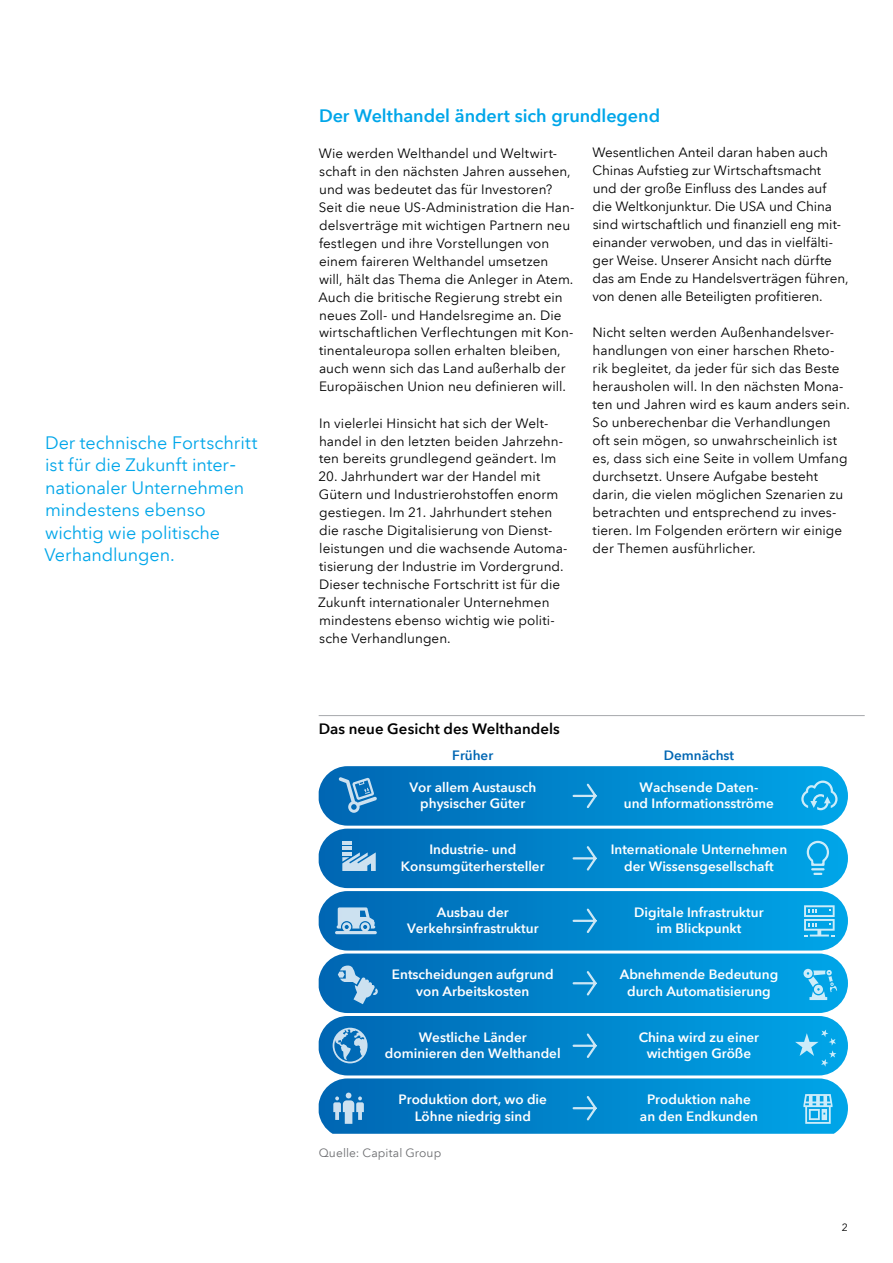
<style>
.page{position:relative;width:893px;height:1263px;background:#fff}
.page>*{position:absolute;margin:0;border:0;box-sizing:border-box;transform-origin:0 0}
.t1{font:18px/22.5px "Avenir Next LT Com";letter-spacing:-.005em;color:#00a6e9}
.t2{font:600 18px "Avenir Next LT Com";letter-spacing:-.005em;color:#00a6e9}
.t3{font:600 15px "Avenir Next LT Com";letter-spacing:.005em;color:#000}
.t4{font:13.5px/18px "Avenir Next LT Com";letter-spacing:.005em;color:#000}
.t5{font:600 13.5px/16.2px "Avenir Next LT Com";color:#fff;text-align:center}
.t6{font:600 13.5px "Avenir Next LT Com";color:#0066b3}
.t7{font:12px "Avenir Next LT Com";letter-spacing:.01em;color:#6d6e71}
.t8{font:10.5px "Avenir Next LT Com";color:#000}
</style>
<div class="page">
<hr style="left:319px;top:715px;width:546px;height:1px;background:#a7a9ac">
<svg style="left:319px;top:766px;width:529px;height:368px;background:#1690d1"></svg>
<h1 class="t1" style="left:45px;top:431px;width:214px">Der technische Fortschritt ist für die Zukunft inter&shy;nationaler Unternehmen mindestens ebenso wichtig wie politische<br>Verhandlungen.</h1>
<h1 class="t2" style="left:319px;top:104px;width:343px">Der Welthandel ändert sich grundlegend</h1>
<p class="t4" style="left:318px;top:144px;width:258px">Wie werden Welthandel und Weltwirt&shy;schaft in den nächsten Jahren aussehen, und was bedeutet das für Investoren?<br>Seit die neue US-Administration die Han&shy;delsverträge mit wichtigen Partnern neu festlegen und ihre Vorstellungen von einem faireren Welthandel umsetzen will, hält das Thema die Anleger in Atem.<br>Auch die britische Regierung strebt ein neues Zoll- und Handelsregime an. Die wirtschaftlichen Verflechtungen mit Kon&shy;tinentaleuropa sollen erhalten bleiben, auch wenn sich das Land außerhalb der Europäischen Union neu definieren will.</p>
<p class="t4" style="left:319px;top:414px;width:246px">In vielerlei Hinsicht hat sich der Welt&shy;handel in den letzten beiden Jahrzehn&shy;ten bereits grundlegend geändert. Im</p>
<p class="t4" style="left:318px;top:468px;width:251px">20. Jahrhundert war der Handel mit Gütern und Industrierohstoffen enorm gestiegen. Im 21. Jahrhundert stehen die rasche Digitalisierung von Dienst&shy;leistungen und die wachsende Automa&shy;tisierung der Industrie im Vordergrund.<br>Dieser technische Fortschritt ist für die Zukunft internationaler Unternehmen mindestens ebenso wichtig wie politi&shy;sche Verhandlungen.</p>
<p class="t4" style="left:592px;top:144px;width:258px">Wesentlichen Anteil daran haben auch Chinas Aufstieg zur Wirtschaftsmacht und der große Einfluss des Landes auf die Weltkonjunktur. Die USA und China sind wirtschaftlich und finanziell eng mit&shy;einander verwoben, und das in vielfälti&shy;ger Weise. Unserer Ansicht nach dürfte das am Ende zu Handelsverträgen führen, von denen alle Beteiligten profitieren.</p>
<p class="t4" style="left:592px;top:324px;width:259px">Nicht selten werden Außenhandelsver&shy;handlungen von einer harschen Rheto&shy;rik begleitet, da jeder für sich das Beste herausholen will. In den nächsten Mona&shy;ten und Jahren wird es kaum anders sein.<br>So unberechenbar die Verhandlungen oft sein mögen, so unwahrscheinlich ist es, dass sich eine Seite in vollem Umfang durchsetzt. Unsere Aufgabe besteht darin, die vielen möglichen Szenarien zu betrachten und entsprechend zu inves&shy;tieren. Im Folgenden erörtern wir einige der Themen ausführlicher.</p>
<p class="t3" style="left:319px;top:719px;width:243px">Das neue Gesicht des Welthandels</p>
<p class="t6" style="left:452px;top:747px;width:43px">Früher</p>
<p class="t6" style="left:664px;top:747px;width:72px">Demnächst</p>
<p class="t5" style="left:409px;top:779px;width:128px">Vor allem Austausch physischer Güter</p>
<p class="t5" style="left:624px;top:779px;width:152px">Wachsende Daten-<br>und Informationsströme</p>
<p class="t5" style="left:401px;top:841px;width:145px">Industrie- und<br>Konsumgüterhersteller</p>
<p class="t5" style="left:611px;top:841px;width:178px">Internationale Unternehmen der Wissensgesellschaft</p>
<p class="t5" style="left:407px;top:904px;width:133px">Ausbau der<br>Verkehrsinfrastruktur</p>
<p class="t5" style="left:634px;top:904px;width:131px">Digitale Infrastruktur im Blickpunkt</p>
<p class="t5" style="left:392px;top:966px;width:163px">Entscheidungen aufgrund von Arbeitskosten</p>
<p class="t5" style="left:620px;top:966px;width:160px">Abnehmende Bedeutung durch Automatisierung</p>
<p class="t5" style="left:385px;top:1029px;width:177px">Westliche Länder dominieren den Welthandel</p>
<p class="t5" style="left:639px;top:1029px;width:122px">China wird zu einer wichtigen Größe</p>
<p class="t5" style="left:399px;top:1091px;width:150px">Produktion dort, wo die<br>Löhne niedrig sind</p>
<p class="t5" style="left:640px;top:1091px;width:120px">Produktion nahe an den Endkunden</p>
<p class="t7" style="left:319px;top:1145px;width:124px">Quelle: Capital Group</p>
<p class="t8" style="left:842px;top:1221px;width:8px">2</p>
</div>
